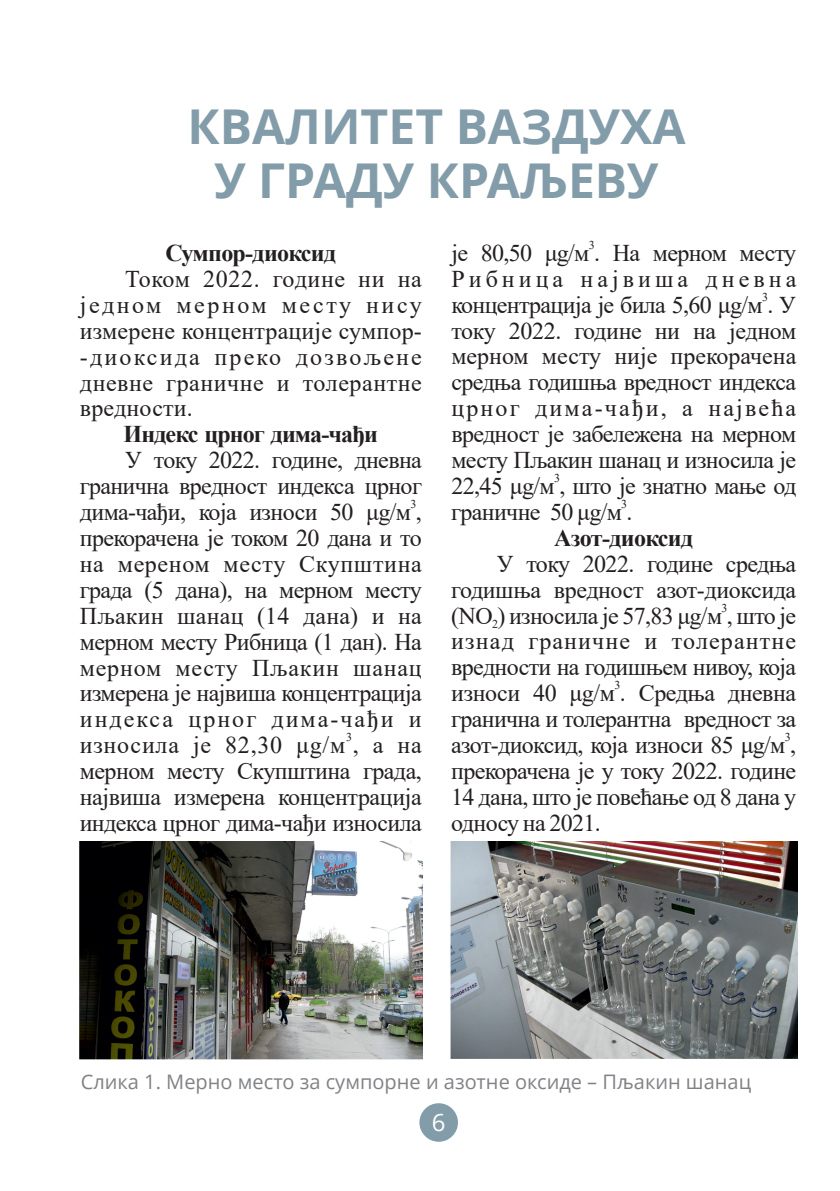
<style>
.page{position:relative;width:840px;height:1191px;background:#fff}
.page>*{position:absolute;margin:0;border:0;box-sizing:border-box;transform-origin:0 0}
.t1{font:700 48px/54.2px "Open Sans";color:#839ca9;text-align:center}
.t2{font:24px/25.8px "Times New Roman";letter-spacing:-.025em;color:#231f20;text-align:justify}
.t3{font:700 24px "Times New Roman";letter-spacing:-.035em;color:#231f20}
.t4{font:24px/25.8px "Times New Roman";letter-spacing:.165em;color:#231f20}
.t5{font:24px "Open Sans";color:#fff}
.t6{font:20px "Open Sans";color:#808285}
.t7{font:12px "Times New Roman";color:#231f20}
</style>
<div class="page">
<div style="left:419px;top:1103px;width:38px;height:38px;background:#839ca9;border-radius:50%"></div>
<img style="left:79px;top:841px;width:343px;height:219px">
<img style="left:450px;top:841px;width:347px;height:218px">
<h1 class="t1" style="left:187px;top:104px;width:499px">КВАЛИТЕТ ВАЗДУХА<br>У ГРАДУ КРАЉЕВУ</h1>
<p class="t3" style="left:165px;top:245px;width:172px">Сумпор-диоксид</p>
<p class="t2" style="left:80px;top:268px;width:343px;text-indent:45px">Током 2022. године ни на једном мерном месту нису измерене концентрације сумпор--диоксида преко дозвољене дневне граничне и толерантне вредности.</p>
<p class="t3" style="left:124px;top:426px;width:256px">Индекс црног дима-чађи</p>
<p class="t2" style="left:80px;top:449px;width:343px;text-align:right">У току 2022. године, дневна гранична вредност индекса црног</p>
<p class="t7" style="left:410px;top:500px;width:7px">3</p>
<p class="t2" style="left:80px;top:501px;width:343px">дима-чађи, која износи 50 μg/м , прекорачена је током 20 дана и то на мереном месту Скупштина града (5 дана), на мерном месту Пљакин шанац (14 дана) и на мерном месту Рибница (1 дан). На мерном месту Пљакин шанац измерена је највиша концентрација индекса црног дима-чађи и</p>
<p class="t7" style="left:346px;top:733px;width:7px">3</p>
<p class="t2" style="left:80px;top:734px;width:343px">износила је 82,30 μg/м , а на мерном месту Скупштина града, највиша измерена концентрација индекса црног дима-чађи износила</p>
<p class="t7" style="left:588px;top:240px;width:7px">3</p>
<p class="t4" style="left:451px;top:242px;width:346px">је 80,50 μg/м . На мерном месту<br>Рибница највиша дневна</p>
<p class="t7" style="left:761px;top:292px;width:7px">3</p>
<p class="t2" style="left:451px;top:294px;width:346px">концентрација је била 5,60 μg/м . У току 2022. године ни на једном мерном месту није прекорачена средња годишња вредност индекса црног дима-чађи, а највећа вредност је забележена на мерном месту Пљакин шанац и износила је</p>
<p class="t7" style="left:553px;top:473px;width:7px">3</p>
<p class="t2" style="left:451px;top:475px;width:346px">22,45 μg/м , што је знатно мање од</p>
<p class="t7" style="left:621px;top:499px;width:7px">3</p>
<p class="t2" style="left:451px;top:501px;width:183px">граничне 50 μg/м .</p>
<p class="t3" style="left:554px;top:529px;width:140px">Азот-диоксид</p>
<p class="t2" style="left:451px;top:553px;width:346px;text-align:right">У току 2022. године средња годишња вредност азот-диоксида</p>
<p class="t7" style="left:721px;top:603px;width:7px">3</p>
<p class="t2" style="left:451px;top:605px;width:346px">(NО<sub>2</sub>) износила је 57,83 μg/м , што је изнад граничне и толерантне вредности на годишњем нивоу, која</p>
<p class="t7" style="left:614px;top:681px;width:7px">3</p>
<p class="t2" style="left:451px;top:682px;width:346px">износи 40 μg/м . Средња дневна гранична и толерантна вредност за</p>
<p class="t7" style="left:784px;top:732px;width:7px">3</p>
<p class="t2" style="left:451px;top:734px;width:346px">азот-диоксид, која износи 85 μg/м , прекорачена је у току 2022. године 14 дана, што је повећање од 8 дана у односу на 2021.</p>
<p class="t6" style="left:81px;top:1073px;width:671px">Слика 1. Мерно место за сумпорне и азотне оксиде – Пљакин шанац</p>
<p class="t5" style="left:431px;top:1112px;width:15px">6</p>
</div>
